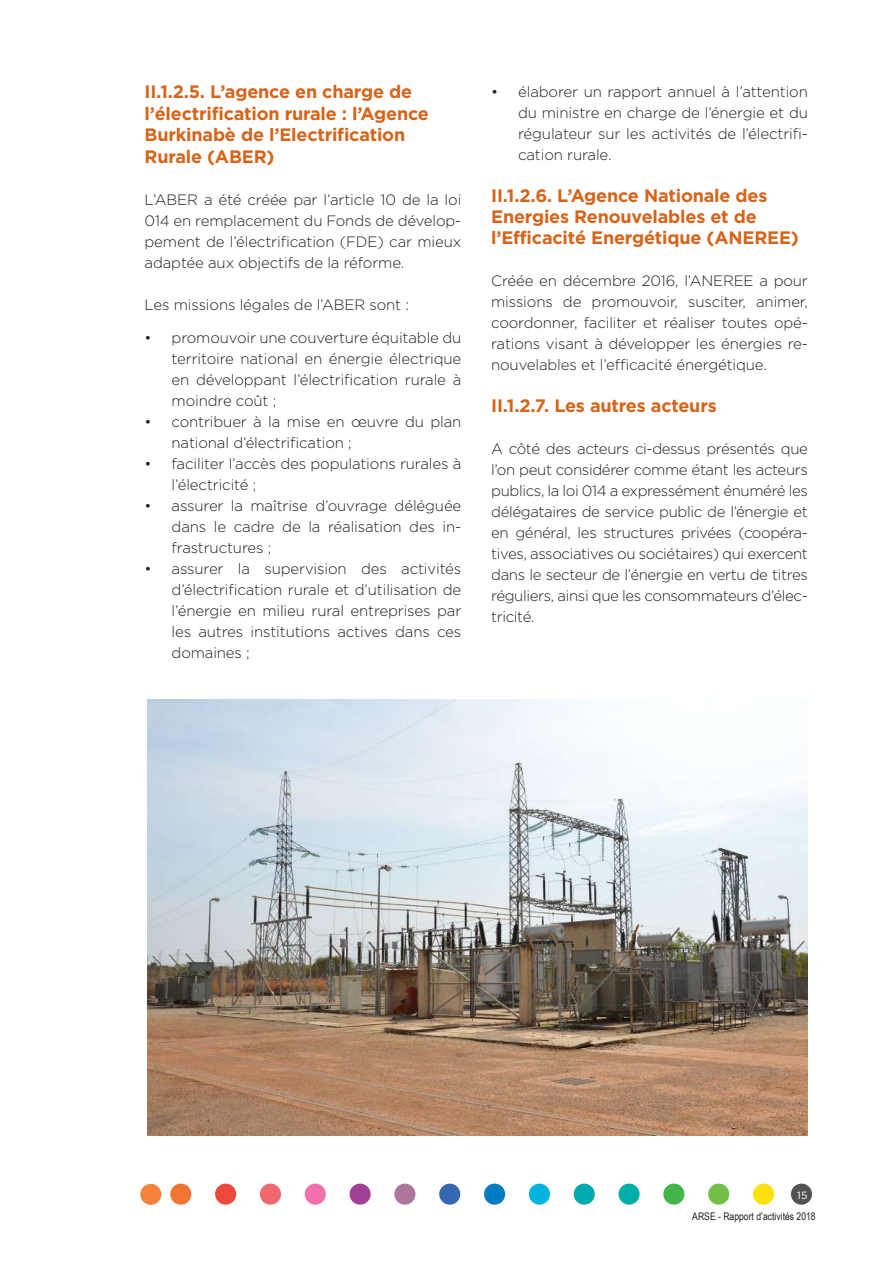
<style>
.page{position:relative;width:893px;height:1263px;background:#fff}
.page>*{position:absolute;margin:0;border:0;box-sizing:border-box;transform-origin:0 0}
.t1{font:700 18px/21.6px "Gotham";letter-spacing:-.01em;color:#d6641a}
.t2{font:300 15px/21px "Gotham";letter-spacing:-.01em;color:#231f20;text-align:justify}
.t3{font:10.5px "Arial Narrow";color:#231f20}
.t4{font:10.5px "Gotham";color:#fff}
</style>
<div class="page">
<div style="left:791px;top:1183px;width:21px;height:22px;background:#525154;border-radius:50%"></div>
<div style="left:170px;top:1183px;width:21px;height:22px;background:#f37533;border-radius:50%"></div>
<div style="left:215px;top:1183px;width:21px;height:22px;background:#ef483f;border-radius:50%"></div>
<div style="left:260px;top:1183px;width:21px;height:22px;background:#f1686d;border-radius:50%"></div>
<div style="left:305px;top:1183px;width:21px;height:22px;background:#f16fab;border-radius:50%"></div>
<div style="left:350px;top:1183px;width:21px;height:22px;background:#a14097;border-radius:50%"></div>
<div style="left:394px;top:1183px;width:21px;height:22px;background:#ad779d;border-radius:50%"></div>
<div style="left:439px;top:1183px;width:21px;height:22px;background:#3668b2;border-radius:50%"></div>
<div style="left:484px;top:1183px;width:21px;height:22px;background:#007cc3;border-radius:50%"></div>
<div style="left:529px;top:1183px;width:21px;height:22px;background:#00b4e0;border-radius:50%"></div>
<div style="left:574px;top:1183px;width:21px;height:22px;background:#00aaaf;border-radius:50%"></div>
<div style="left:618px;top:1183px;width:22px;height:22px;background:#00aea8;border-radius:50%"></div>
<div style="left:663px;top:1183px;width:21px;height:22px;background:#42b649;border-radius:50%"></div>
<div style="left:708px;top:1183px;width:21px;height:22px;background:#71bf44;border-radius:50%"></div>
<div style="left:753px;top:1183px;width:21px;height:22px;background:#ffdf0f;border-radius:50%"></div>
<div style="left:140px;top:1184px;width:21px;height:21px;background:#f4823b;border-radius:50%"></div>
<img style="left:147px;top:699px;width:661px;height:436px">
<p class="t1" style="left:145px;top:81px;width:286px">II.1.2.5. L’agence en charge de l’électrification rurale : l’Agence<br>Burkinabè de l’Electrification<br>Rurale (ABER)</p>
<p class="t2" style="left:145px;top:189px;width:318px">L’ABER a été créée par l’article 10 de la loi 014 en remplacement du Fonds de dévelop&shy;pement de l’électrification (FDE) car mieux adaptée aux objectifs de la réforme.</p>
<p class="t2" style="left:145px;top:294px;width:266px">Les missions légales de l’ABER sont :</p>
<p class="t2" style="left:172px;top:327px;width:291px;text-indent:-27px">• promouvoir une couverture équitable du territoire national en énergie électrique en développant l’électrification rurale à moindre coût ;</p>
<p class="t2" style="left:172px;top:411px;width:291px;text-indent:-27px">• contribuer à la mise en œuvre du plan national d’électrification ;</p>
<p class="t2" style="left:172px;top:453px;width:291px;text-indent:-27px">• faciliter l’accès des populations rurales à l’électricité ;</p>
<p class="t2" style="left:172px;top:495px;width:291px;text-indent:-27px">• assurer la maîtrise d’ouvrage déléguée dans le cadre de la réalisation des in&shy;frastructures ;</p>
<p class="t2" style="left:172px;top:558px;width:291px;text-indent:-27px">• assurer la supervision des activités d’électrification rurale et d’utilisation de l’énergie en milieu rural entreprises par les autres institutions actives dans ces domaines ;</p>
<p class="t2" style="left:518px;top:81px;width:291px;text-indent:-27px">• élaborer un rapport annuel à l’attention du ministre en charge de l’énergie et du régulateur sur les activités de l’électrifi&shy;cation rurale.</p>
<p class="t1" style="left:491px;top:185px;width:309px;line-height:21px">II.1.2.6. L’Agence Nationale des<br>Energies Renouvelables et de l’Efficacité Energétique (ANEREE)</p>
<p class="t2" style="left:491px;top:270px;width:318px">Créée en décembre 2016, l’ANEREE a pour missions de promouvoir, susciter, animer, coordonner, faciliter et réaliser toutes opé&shy;rations visant à développer les énergies re&shy;nouvelables et l’efficacité énergétique.</p>
<p class="t1" style="left:491px;top:394px;width:227px">II.1.2.7. Les autres acteurs</p>
<p class="t2" style="left:491px;top:438px;width:318px">A côté des acteurs ci-dessus présentés que l’on peut considérer comme étant les acteurs publics, la loi 014 a expressément énuméré les délégataires de service public de l’énergie et en général, les structures privées (coopéra&shy;tives, associatives ou sociétaires) qui exercent dans le secteur de l’énergie en vertu de titres réguliers, ainsi que les consommateurs d’élec&shy;tricité.</p>
<p class="t4" style="left:797px;top:1188px;width:12px">15</p>
<p class="t3" style="left:692px;top:1208px;width:125px">ARSE - Rapport d’activités 2018</p>
</div>
